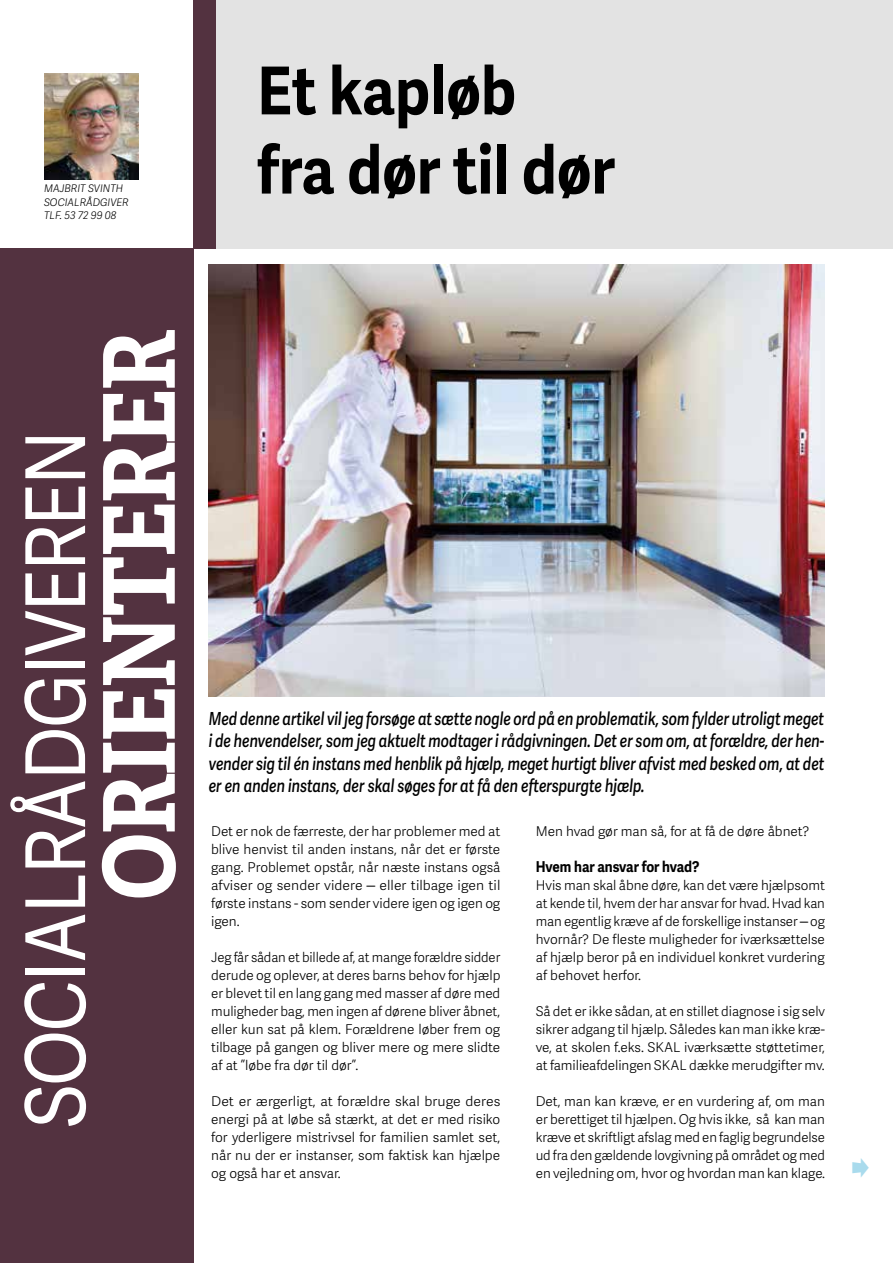
<style>
.page{position:relative;width:893px;height:1263px;background:#fff}
.page>*{position:absolute;margin:0;border:0;box-sizing:border-box;transform-origin:0 0}
.t1{font:700 99px "Adelle";letter-spacing:-.025em;color:#fff;scale:.9 1}
.t2{font:82.5px "Adelle Sans";letter-spacing:-.025em;color:#fff;scale:.9 1}
.t3{font:700 66px/79.2px "Adelle Sans";color:#000;scale:.9 1}
.t4{font:45px "Adelle Sans";color:#a9dbed;scale:.8 1}
.t5{font:italic 600 18px/22.5px "Adelle Sans";color:#000;text-align:justify;scale:.8 1}
.t6{font:700 15px "Adelle Sans";letter-spacing:-.005em;color:#000;scale:.9 1}
.t7{font:300 13.5px/18px "Adelle Sans";color:#000;text-align:justify}
.t8{font:italic 300 10.5px/13.5px "Adelle Sans";letter-spacing:.005em;color:#000}
.s1{font-family:"Neo Sans Pro";font-weight:400}
</style>
<div class="page">
<div style="left:0;top:248px;width:194px;height:1015px;background:#533240"></div>
<div style="left:194px;top:0;width:699px;height:248px;background:#e3e3e3"></div>
<img style="left:44px;top:73px;width:94px;height:106px">
<div style="left:194px;top:0;width:22px;height:248px;background:#533240"></div>
<img style="left:209px;top:264px;width:615px;height:432px">
<p class="t8" style="left:44px;top:182px;width:86px">MAJBRIT SVINTH<br>SOCIALRÅDGIVER<br>TLF. 53 72 99 08</p>
<h3 class="t3" style="left:257px;top:53px;width:399px">Et kapløb<br>fra dør til dør</h3>
<h2 class="t2" style="left:8px;top:1127px;width:777px;rotate:-90deg">SOCIALRÅDGIVEREN</h2>
<h1 class="t1" style="left:76px;top:900px;width:635px;rotate:-90deg">ORIENTERER</h1>
<p class="t5" style="left:209px;top:708px;width:771px">Med denne artikel vil jeg forsøge at sætte nogle ord på en problematik, som fylder utroligt meget i de henvendelser, som jeg aktuelt modtager i rådgivningen. Det er som om, at forældre, der hen&shy;vender sig til én instans med henblik på hjælp, meget hurtigt bliver afvist med besked om, at det er en anden instans, der skal søges for at få den efterspurgte hjælp.</p>
<p class="t7" style="left:211px;top:822px;width:291px">Det er nok de færreste, der har problemer med at blive henvist til anden instans, når det er første gang. Problemet opstår, når næste instans også afviser og sender videre <span class="s1">—</span> eller tilbage igen til første instans - som sender videre igen og igen og igen.</p>
<p class="t7" style="left:211px;top:948px;width:291px">Jeg får sådan et billede af, at mange forældre sidder derude og oplever, at deres barns behov for hjælp er blevet til en lang gang med masser af døre med muligheder bag, men ingen af dørene bliver åbnet, eller kun sat på klem. Forældrene løber frem og tilbage på gangen og bliver mere og mere slidte af at ”løbe fra dør til dør”.</p>
<p class="t7" style="left:211px;top:1092px;width:291px">Det er ærgerligt, at forældre skal bruge deres energi på at løbe så stærkt, at det er med risiko for yderligere mistrivsel for familien samlet set, når nu der er instanser, som faktisk kan hjælpe og også har et ansvar.</p>
<p class="t7" style="left:536px;top:822px;width:275px">Men hvad gør man så, for at få de døre åbnet?</p>
<p class="t6" style="left:536px;top:857px;width:183px">Hvem har ansvar for hvad?</p>
<p class="t7" style="left:536px;top:876px;width:291px">Hvis man skal åbne døre, kan det være hjælpsomt at kende til, hvem der har ansvar for hvad. Hvad kan man egentlig kræve af de forskellige instanser <span class="s1">—</span> og hvornår? De fleste muligheder for iværksættelse af hjælp beror på en individuel konkret vurdering af behovet herfor.</p>
<p class="t7" style="left:536px;top:1002px;width:291px">Så det er ikke sådan, at en stillet diagnose i sig selv sikrer adgang til hjælp. Således kan man ikke kræ&shy;ve, at skolen f.eks. SKAL iværksætte støttetimer, at familieafdelingen SKAL dække merudgifter mv.</p>
<p class="t7" style="left:536px;top:1092px;width:291px">Det, man kan kræve, er en vurdering af, om man er berettiget til hjælpen. Og hvis ikke, så kan man kræve et skriftligt afslag med en faglig begrundelse ud fra den gældende lovgivning på området og med en vejledning om, hvor og hvordan man kan klage.</p>
<h3 class="t4" style="left:850px;top:1138px;width:27px">➡</h3>
</div>
